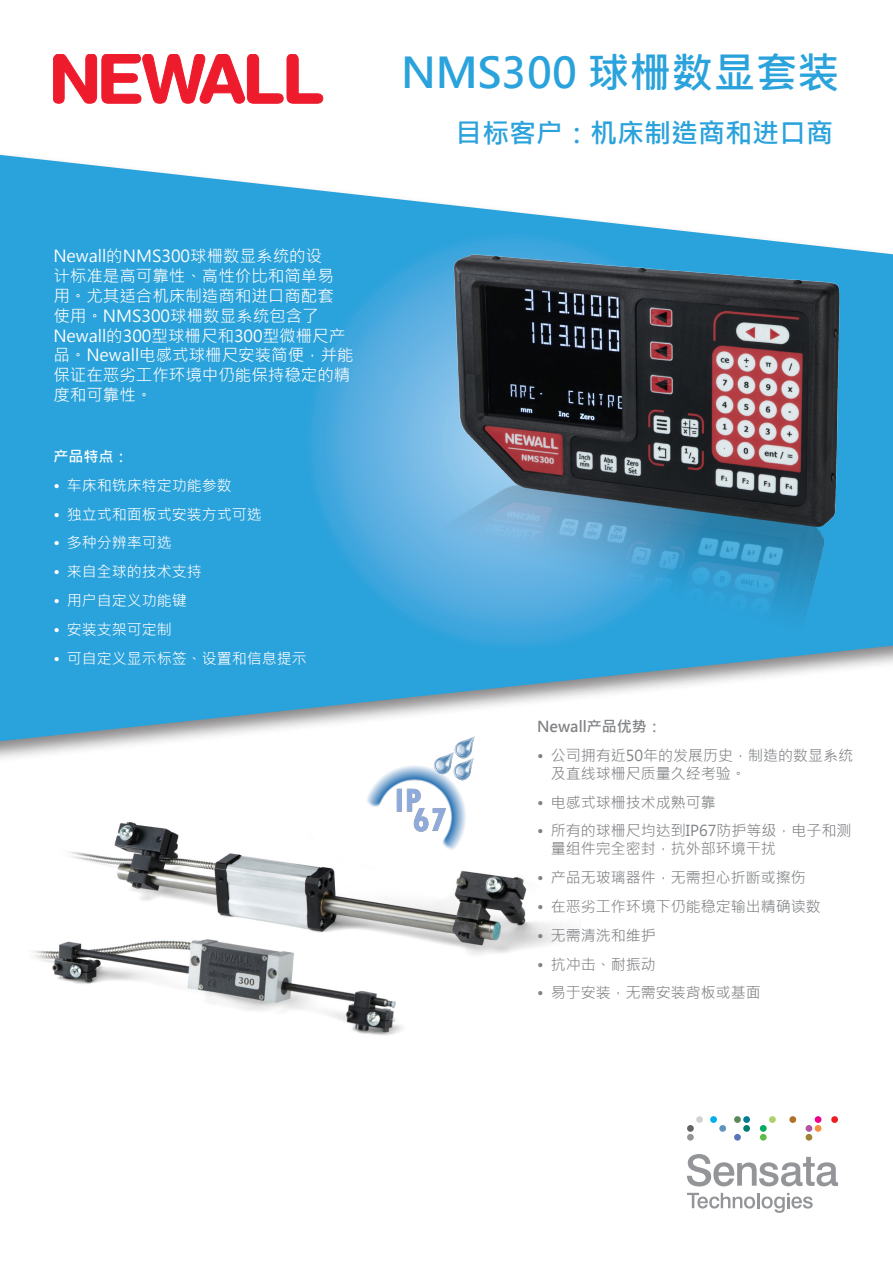
<style>
.page{position:relative;width:893px;height:1263px;background:#fff}
.page>*{position:absolute;margin:0;border:0;box-sizing:border-box;transform-origin:0 0}
.header_blue{font:700 42px "Microsoft Jheng Hei";color:#2aa2db}
.header_blue-2{font:700 27px "Microsoft Jheng Hei";color:#2aa2db}
.content_text_darkBG{font:16.5px/19.8px "Microsoft Jheng Hei";color:#fff}
.t1{font:15px/18px "Microsoft Jheng Hei";color:#808285}
.t2{font:15px "Microsoft Jheng Hei UI Regular";color:#fff}
.content_bullets_ligh{font:700 15px "Microsoft Jheng Hei";color:#808285}
.content_bullets_dark{font:700 15px "Microsoft Jheng Hei";color:#fff}
</style>
<div class="page">
<img style="left:33px;top:821px;width:531px;height:215px">
<div style="left:0;top:147px;width:893px;height:620px;background:#231f20;opacity:.55"></div>
<svg style="left:0;top:155px;width:893px;height:586px;fill:#2aa2db"></svg>
<svg style="left:289px;top:218px;width:451px;height:13px"></svg>
<svg style="left:53px;top:54px;width:270px;height:50px"></svg>
<div style="left:687px;top:1134px;width:7px;height:6px;background:#939598;border-radius:50%"></div>
<div style="left:710px;top:1116px;width:7px;height:7px;background:#00aeef;border-radius:50%"></div>
<div style="left:719px;top:1125px;width:7px;height:7px;background:#6194bc;border-radius:50%"></div>
<div style="left:734px;top:1116px;width:7px;height:7px;background:#5a8a5c;border-radius:50%"></div>
<div style="left:743px;top:1116px;width:7px;height:7px;background:#007c97;border-radius:50%"></div>
<div style="left:743px;top:1125px;width:7px;height:7px;background:#007d6f;border-radius:50%"></div>
<div style="left:734px;top:1134px;width:7px;height:6px;background:#5976ba;border-radius:50%"></div>
<div style="left:769px;top:1116px;width:7px;height:7px;background:#acd369;border-radius:50%"></div>
<div style="left:760px;top:1125px;width:7px;height:7px;background:#00ab5b;border-radius:50%"></div>
<div style="left:760px;top:1134px;width:7px;height:6px;background:#5dbb46;border-radius:50%"></div>
<div style="left:815px;top:1116px;width:6px;height:7px;background:#ed028c;border-radius:50%"></div>
<div style="left:806px;top:1125px;width:6px;height:7px;background:#b254a1;border-radius:50%"></div>
<div style="left:815px;top:1125px;width:6px;height:7px;background:#f68f40;border-radius:50%"></div>
<svg style="left:806px;top:1134px;width:6px;height:6px"></svg>
<div style="left:831px;top:1116px;width:7px;height:7px;background:#ee1d23;border-radius:50%"></div>
<div style="left:696px;top:1116px;width:7px;height:7px;background:#d1d2d4;border-radius:50%"></div>
<div style="left:687px;top:1125px;width:7px;height:7px;background:#636366;border-radius:50%"></div>
<div style="left:789px;top:1116px;width:7px;height:7px;background:#b07028;border-radius:50%"></div>
<svg style="left:687px;top:1154px;width:151px;height:32px"></svg>
<svg style="left:687px;top:1193px;width:126px;height:20px"></svg>
<img style="left:221px;top:231px;width:654px;height:536px">
<img style="left:362px;top:726px;width:124px;height:133px">
<p class="content_text_darkBG" style="left:53px;top:246px;width:302px">Newall的NMS300球栅数显系统的设<br>计标准是高可靠性、高性价比和简单易用。尤其适合机床制造商和进口商配套使用。NMS300球栅数显系统包含了<br>Newall的300型球栅尺和300型微栅尺产品。Newall电感式球栅尺安装简便，并能保证在恶劣工作环境中仍能保持稳定的精度和可靠性。</p>
<p class="content_bullets_dark" style="left:53px;top:447px;width:76px">产品特点：</p>
<p class="t2" style="left:53px;top:476px;width:180px">• 车床和铣床特定功能参数</p>
<p class="t2" style="left:53px;top:505px;width:210px">• 独立式和面板式安装方式可选</p>
<p class="t2" style="left:53px;top:533px;width:120px">• 多种分辨率可选</p>
<p class="t2" style="left:53px;top:562px;width:150px">• 来自全球的技术支持</p>
<p class="t2" style="left:53px;top:591px;width:135px">• 用户自定义功能键</p>
<p class="t2" style="left:53px;top:620px;width:120px">• 安装支架可定制</p>
<p class="t2" style="left:53px;top:649px;width:255px">• 可自定义显示标签、设置和信息提示</p>
<p class="header_blue" style="left:401px;top:46px;width:440px">NMS300 球栅数显套装</p>
<p class="header_blue-2" style="left:455px;top:116px;width:379px">目标客户：机床制造商和进口商</p>
<p class="content_bullets_ligh" style="left:537px;top:717px;width:126px">Newall产品优势：</p>
<p class="t1" style="left:551px;top:746px;width:304px;text-indent:-14px">• 公司拥有近50年的发展历史，制造的数显系统及直线球栅尺质量久经考验。</p>
<p class="t1" style="left:537px;top:793px;width:180px">• 电感式球栅技术成熟可靠</p>
<p class="t1" style="left:551px;top:822px;width:302px;text-indent:-14px">• 所有的球栅尺均达到IP67防护等级，电子和测量组件完全密封，抗外部环境干扰</p>
<p class="t1" style="left:537px;top:869px;width:270px">• 产品无玻璃器件，无需担心折断或擦伤</p>
<p class="t1" style="left:537px;top:897px;width:285px">• 在恶劣工作环境下仍能稳定输出精确读数</p>
<p class="t1" style="left:537px;top:926px;width:120px">• 无需清洗和维护</p>
<p class="t1" style="left:537px;top:955px;width:120px">• 抗冲击、耐振动</p>
<p class="t1" style="left:537px;top:984px;width:225px">• 易于安装，无需安装背板或基面</p>
</div>
